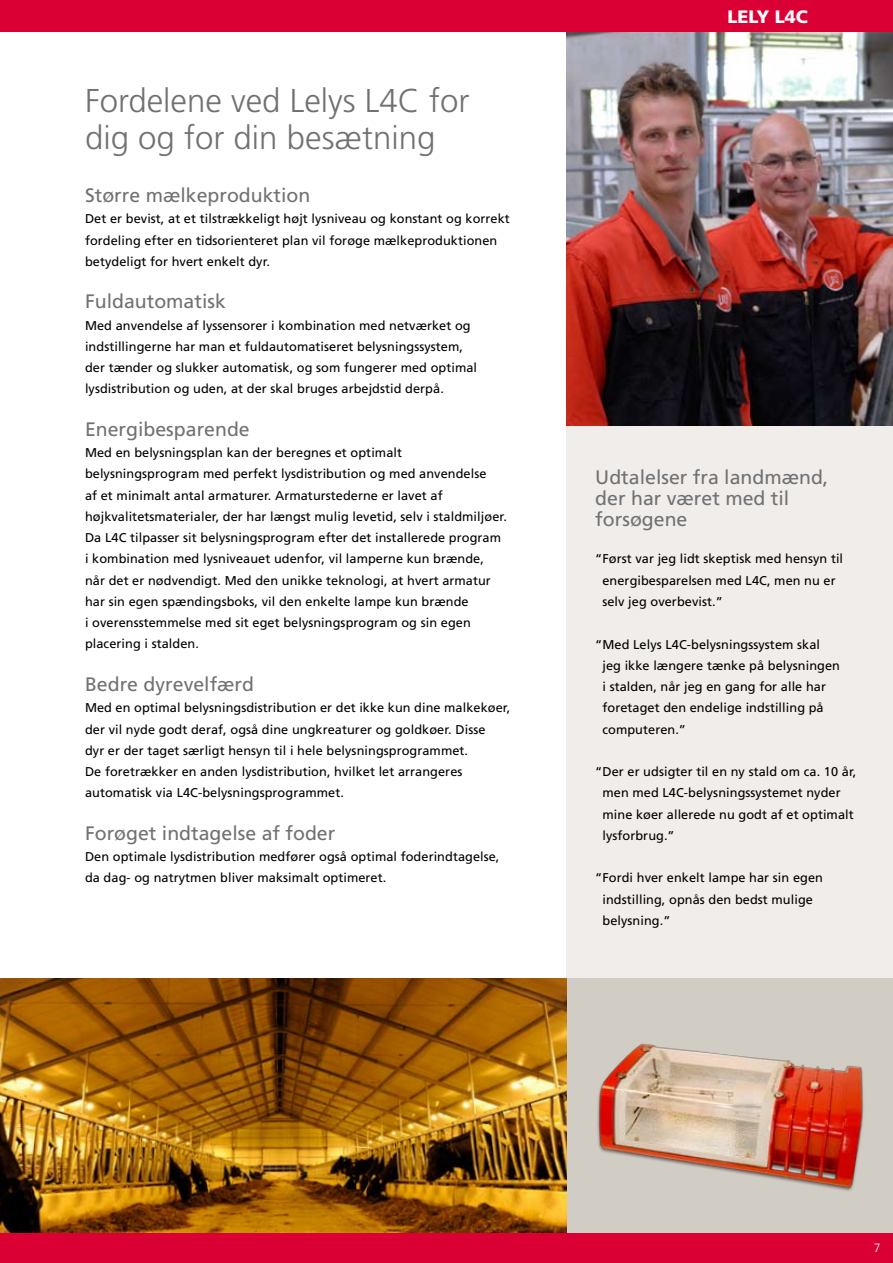
<style>
.page{position:relative;width:893px;height:1263px;background:#fff}
.page>*{position:absolute;margin:0;border:0;box-sizing:border-box;transform-origin:0 0}
.t1{font:300 33px/37.2px "Frutiger";color:#707173}
.t2{font:19.5px/21.3px "Frutiger";color:#707173}
.t3{font:900 18px "Frutiger";color:#fff}
.t4{font:12.75px/21.3px "Frutiger";letter-spacing:.005em;color:#000}
.t5{font:300 12px "Frutiger";color:#fff}
</style>
<div class="page">
<div style="left:567px;top:978px;width:326px;height:255px;background:#d1ccc4"></div>
<div style="left:567px;top:425px;width:326px;height:553px;background:#f0edea"></div>
<img style="left:567px;top:32px;width:326px;height:393px">
<img style="left:0;top:978px;width:567px;height:255px">
<img style="left:597px;top:1043px;width:267px;height:148px">
<div style="left:0;top:0;width:893px;height:32px;background:#da0034"></div>
<div style="left:0;top:1233px;width:893px;height:30px;background:#da0034"></div>
<h1 class="t1" style="left:85px;top:82px;width:386px">Fordelene ved Lelys L4C for dig og for din besætning</h1>
<h2 class="t2" style="left:85px;top:185px;width:227px">Større mælkeproduktion</h2>
<p class="t4" style="left:85px;top:208px;width:426px">Det er bevist, at et tilstrækkeligt højt lysniveau og konstant og korrekt fordeling efter en tidsorienteret plan vil forøge mælkeproduktionen betydeligt for hvert enkelt dyr.</p>
<h2 class="t2" style="left:85px;top:291px;width:142px">Fuldautomatisk</h2>
<p class="t4" style="left:85px;top:315px;width:394px">Med anvendelse af lyssensorer i kombination med netværket og indstillingerne har man et fuldautomatiseret belysningssystem, der tænder og slukker automatisk, og som fungerer med optimal lysdistribution og uden, at der skal bruges arbejdstid derpå.</p>
<h2 class="t2" style="left:85px;top:418px;width:166px">Energibesparende</h2>
<p class="t4" style="left:85px;top:442px;width:423px">Med en belysningsplan kan der beregnes et optimalt belysningsprogram med perfekt lysdistribution og med anvendelse<br>af et minimalt antal armaturer. Armaturstederne er lavet af højkvalitetsmaterialer, der har længst mulig levetid, selv i staldmiljøer.<br>Da L4C tilpasser sit belysningsprogram efter det installerede program i kombination med lysniveauet udenfor, vil lamperne kun brænde, når det er nødvendigt. Med den unikke teknologi, at hvert armatur har sin egen spændingsboks, vil den enkelte lampe kun brænde<br>i overensstemmelse med sit eget belysningsprogram og sin egen placering i stalden.</p>
<h2 class="t2" style="left:85px;top:674px;width:171px">Bedre dyrevelfærd</h2>
<p class="t4" style="left:85px;top:697px;width:427px">Med en optimal belysningsdistribution er det ikke kun dine malkekøer, der vil nyde godt deraf, også dine ungkreaturer og goldkøer. Disse<br>dyr er der taget særligt hensyn til i hele belysningsprogrammet.<br>De foretrækker en anden lysdistribution, hvilket let arrangeres automatisk via L4C-belysningsprogrammet.</p>
<h2 class="t2" style="left:85px;top:822px;width:252px">Forøget indtagelse af foder</h2>
<p class="t4" style="left:85px;top:846px;width:416px">Den optimale lysdistribution medfører også optimal foderindtagelse, da dag- og natrytmen bliver maksimalt optimeret.</p>
<h3 class="t3" style="left:727px;top:5px;width:12px">lely</h3>
<h3 class="t3" style="left:775px;top:5px;width:33px">L4c</h3>
<h2 class="t2" style="left:595px;top:466px;width:234px">Udtalelser fra landmænd, der har været med til forsøgene</h2>
<p class="t4" style="left:602px;top:548px;width:242px;text-indent:-7px">“Først var jeg lidt skeptisk med hensyn til energibesparelsen med L4C, men nu er selv jeg overbevist.”</p>
<p class="t4" style="left:602px;top:633px;width:239px;text-indent:-7px">“Med Lelys L4C-belysningssystem skal jeg ikke længere tænke på belysningen i stalden, når jeg en gang for alle har foretaget den endelige indstilling på computeren.”</p>
<p class="t4" style="left:602px;top:761px;width:255px;text-indent:-7px">“Der er udsigter til en ny stald om ca. 10 år, men med L4C-belysningssystemet nyder mine køer allerede nu godt af et optimalt lysforbrug.”</p>
<p class="t4" style="left:602px;top:867px;width:222px;text-indent:-7px">“Fordi hver enkelt lampe har sin egen indstilling, opnås den bedst mulige belysning.”</p>
<p class="t5" style="left:874px;top:1241px;width:8px">7</p>
</div>
